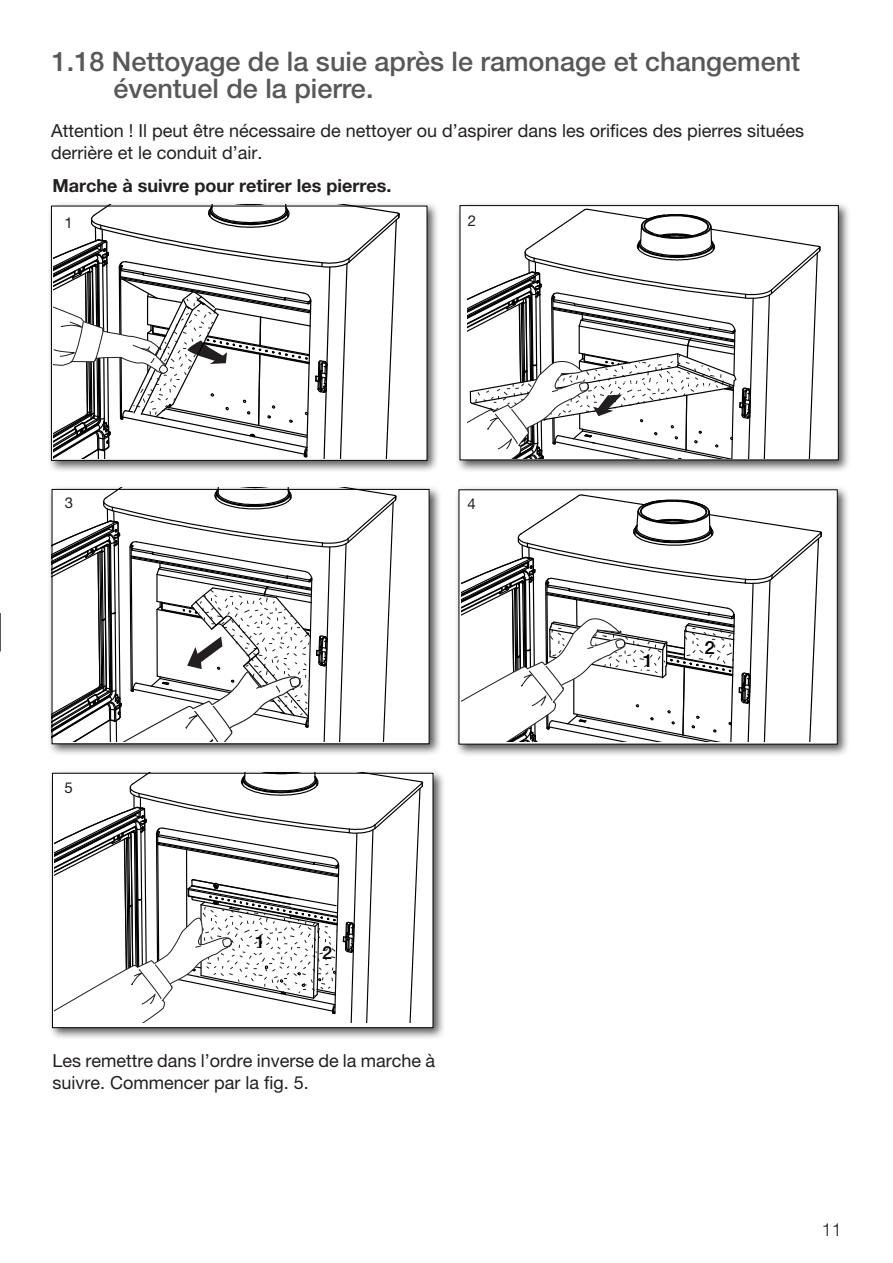
<style>
.page{position:relative;width:893px;height:1263px;background:#fff}
.page>*{position:absolute;margin:0;border:0;box-sizing:border-box;transform-origin:0 0}
.t1{font:500 27px/27px "Helvetica Neue LT Pro";color:#57585a}
.t2{font:500 18.15px "Helvetica Neue LT Pro";color:#000}
.t3{font:18px/21.6px "Helvetica Neue LT Pro";color:#231f20}
.t4{font:700 18px "Helvetica Neue LT Pro";color:#231f20}
.t5{font:300 18px "Helvetica Neue LT Pro";color:#231f20}
.t6{font:500 18px "Helvetica Neue LT Pro";color:#000}
.t7{font:15px "Helvetica Neue LT Pro";color:#231f20}
</style>
<div class="page">
<hr style="left:0;top:613px;width:1px;height:38px;background:#231f20">
<div style="left:47px;top:202px;width:393px;height:271px;background:#231f20;opacity:.75"></div>
<div style="left:51px;top:206px;width:376px;height:255px;background:#fff;border:1px solid #040503"></div>
<div style="left:48px;top:769px;width:398px;height:271px;background:#231f20;opacity:.75"></div>
<div style="left:52px;top:773px;width:381px;height:255px;background:#fff;border:1px solid #040503"></div>
<div style="left:455px;top:485px;width:395px;height:272px;background:#231f20;opacity:.75"></div>
<div style="left:459px;top:489px;width:379px;height:255px;background:#fff"></div>
<div style="left:48px;top:485px;width:394px;height:272px;background:#231f20;opacity:.75"></div>
<div style="left:52px;top:489px;width:377px;height:255px;background:#fff"></div>
<div style="left:456px;top:201px;width:395px;height:272px;background:#231f20;opacity:.75"></div>
<div style="left:460px;top:205px;width:379px;height:255px;background:#fff;border:1px solid #040503"></div>
<svg style="left:53px;top:205px;width:347px;height:253px"></svg>
<svg style="left:467px;top:209px;width:353px;height:250px"></svg>
<svg style="left:51px;top:488px;width:345px;height:253px"></svg>
<svg style="left:462px;top:494px;width:360px;height:249px"></svg>
<svg style="left:55px;top:773px;width:368px;height:249px"></svg>
<h1 class="t1" style="left:113px;top:48px;width:688px;text-indent:-62px">1.18 Nettoyage de la suie après le ramonage et changement éventuel de la pierre.</h1>
<p class="t3" style="left:51px;top:120px;width:755px">Attention ! Il peut être nécessaire de nettoyer ou d’aspirer dans les orifices des pierres situées derrière et le conduit d’air.</p>
<p class="t4" style="left:53px;top:179px;width:340px">Marche à suivre pour retirer les pierres.</p>
<p class="t7" style="left:65px;top:214px;width:10px">1</p>
<p class="t7" style="left:468px;top:212px;width:10px">2</p>
<p class="t7" style="left:65px;top:494px;width:10px">3</p>
<p class="t7" style="left:467px;top:495px;width:10px">4</p>
<p class="t7" style="left:473px;top:496px;width:10px">4</p>
<p class="t7" style="left:64px;top:779px;width:10px">5</p>
<p class="t6" style="left:255px;top:931px;width:12px">1</p>
<p class="t6" style="left:322px;top:942px;width:12px">2</p>
<p class="t3" style="left:52px;top:1050px;width:384px">Les remettre dans l’ordre inverse de la marche à suivre. Commencer par la fig. 5.</p>
<p class="t2" style="left:643px;top:651px;width:12px">1</p>
<p class="t2" style="left:704px;top:637px;width:12px">2</p>
<p class="t5" style="left:822px;top:1219px;width:22px">11</p>
</div>
